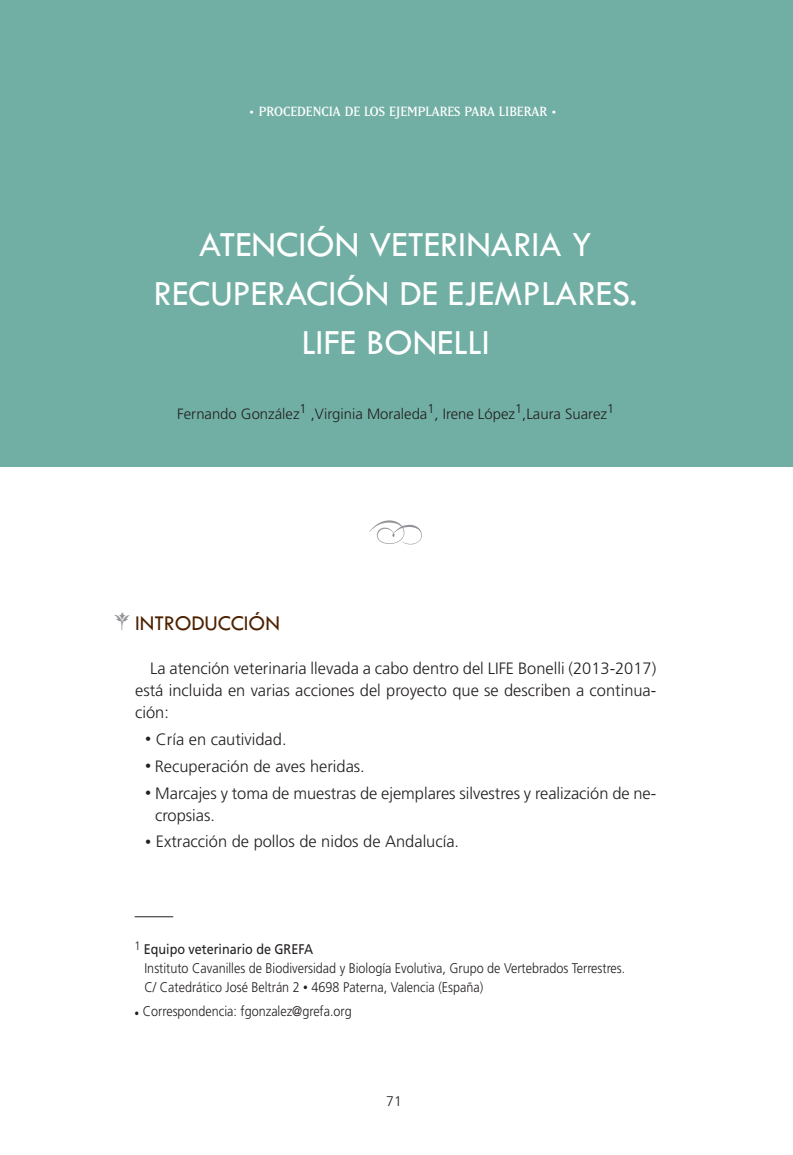
<style>
.page{position:relative;width:793px;height:1155px;background:#fff}
.page>*{position:absolute;margin:0;border:0;box-sizing:border-box;transform-origin:0 0}
.t1{font:500 40.25px "Fleurons";color:#939598}
.t2{font:36.75px/49px "Tw Cen";color:#fff;text-align:center}
.t3{font:21.88px "Tw Cen";letter-spacing:-.005em;color:#4d2100}
.t4{font:300 16.45px/21.9px "Frutiger";color:#231f20;text-align:justify}
.t5{font:15.75px "Matrix Lining";color:#fff}
.t6{font:300 14.88px "Frutiger";color:#231f20}
.t7{font:300 14px/19.2px "Frutiger";color:#231f20;scale:.9 1}
.t8{font:300 14px "Frutiger";color:#231f20}
.s1{font-size:17.5px}
.s2{font-size:12.25px}
.s3{font-weight:400}
.s4{font-size:10.5px}
</style>
<div class="page">
<div style="left:0;top:0;width:793px;height:467px;background:#71afa4"></div>
<hr style="left:135px;top:916px;width:38px;height:1px;background:#231f20">
<p class="t5" style="left:249px;top:102px;width:309px"><span class="s1">•</span> PROCEDENCIA DE LOS EJEMPLARES PARA LIBERAR <span class="s1">•</span></p>
<h2 class="t2" style="left:154px;top:219px;width:485px">ATENCIÓN VETERINARIA Y<br>RECUPERACIÓN DE EJEMPLARES.<br>LIFE BONELLI</h2>
<p class="t6" style="left:177px;top:407px;width:438px">Fernando González<sup>1</sup> ,Virginia Moraleda<sup>1</sup>, Irene López<sup>1</sup>,Laura Suarez<sup>1</sup></p>
<h3 class="t3" style="left:135px;top:610px;width:146px">INTRODUCCIÓN</h3>
<p class="t4" style="left:135px;top:659px;width:522px;text-indent:15px">La atención veterinaria llevada a cabo dentro del LIFE Bonelli (2013-2017) está incluida en varias acciones del proyecto que se describen a continua&shy;ción:</p>
<p class="t4" style="left:145px;top:730px;width:143px"><span class="s2">•</span> Cría en cautividad.</p>
<p class="t4" style="left:145px;top:756px;width:221px"><span class="s2">•</span> Recuperación de aves heridas.</p>
<p class="t4" style="left:155px;top:783px;width:503px;text-indent:-10px"><span class="s2">•</span> Marcajes y toma de muestras de ejemplares silvestres y realización de ne&shy;cropsias.</p>
<p class="t4" style="left:145px;top:832px;width:315px"><span class="s2">•</span> Extracción de pollos de nidos de Andalucía.</p>
<h1 class="t1" style="left:102px;top:614px;width:41px">M</h1>
<p class="t7" style="left:144px;top:940px;width:535px;text-indent:-10px"><sup>1</sup> <span class="s3">Equipo veterinario de GREFA<br></span>Instituto Cavanilles de Biodiversidad y Biología Evolutiva, Grupo de Vertebrados Terrestres.<br>C/ Catedrático José Beltrán 2 <span class="s4">•</span> 4698 Paterna, Valencia (España)</p>
<p class="t7" style="left:135px;top:1003px;width:243px"><span class="s4">•</span> Correspondencia: fgonzalez@grefa.org</p>
<p class="t8" style="left:386px;top:1095px;width:17px">71</p>
</div>
